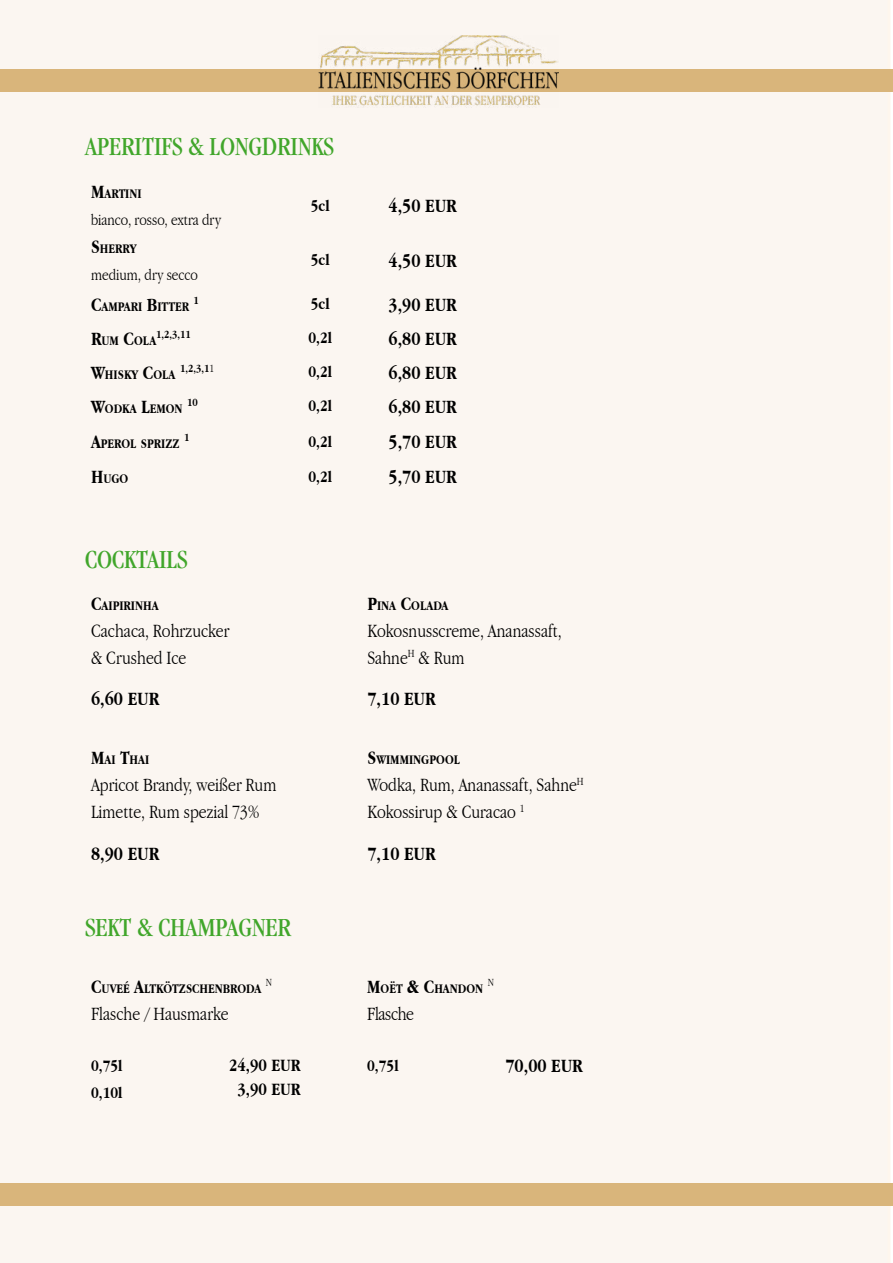
<style>
.page{position:relative;width:893px;height:1263px;background:#fff}
.page>*{position:absolute;margin:0;border:0;box-sizing:border-box;transform-origin:0 0}
.t1{font:condensed 27px "Garamond";color:#41a62b}
.t2{font:300 condensed 19.5px/27px "Garamond IT Cby BT";color:#000}
.t3{font:700 condensed 19.5px "Garamond IT Cby BT";color:#000}
.t4{font:300 condensed 19.5px "Garamond IT Cby BT";letter-spacing:-.02em;color:#000}
.t5{font:700 condensed 18px/24px "Garamond IT Cby BT";color:#000;text-align:center}
.t6{font:700 condensed 16.5px/27px "Garamond IT Cby BT";color:#000}
.t7{font:300 condensed 16.5px "Garamond IT Cby BT";color:#000}
.t8{font:700 condensed 13.65px "Garamond IT Cby BT";color:#000}
.t9{font:700 condensed 11.4px "Garamond IT Cby BT";color:#000}
.t10{font:700 condensed 11.4px "Garamond IT Cby BT";color:#000}
.t11{font:300 condensed 11.4px "Garamond IT Cby BT";color:#000}
.t12{font:300 condensed 11.4px "Garamond IT Cby BT";color:#000}
.s1{font-size:19.5px}
.s2{font-weight:300}
</style>
<div class="page">
<div style="left:0;top:0;width:890px;height:1263px;background:#fbf6f1"></div>
<div style="left:0;top:69px;width:893px;height:23px;background:#d9b57b"></div>
<img style="left:318px;top:36px;width:240px;height:71px">
<div style="left:0;top:1183px;width:893px;height:23px;background:#d9b57b"></div>
<h1 class="t1" style="left:85px;top:132px;width:250px">APERITIFS &amp; LONGDRINKS</h1>
<p class="t8" style="left:91px;top:186px;width:52px"><span class="s1">M</span>ARTINI</p>
<p class="t7" style="left:91px;top:210px;width:131px">bianco, rosso, extra dry</p>
<p class="t6" style="left:311px;top:192px;width:20px">5cl</p>
<p class="t3" style="left:389px;top:194px;width:70px">4,50 EUR</p>
<p class="t8" style="left:91px;top:241px;width:47px"><span class="s1">S</span>HERRY</p>
<p class="t7" style="left:91px;top:265px;width:108px">medium, dry secco</p>
<p class="t6" style="left:311px;top:247px;width:20px">5cl</p>
<p class="t3" style="left:389px;top:249px;width:70px">4,50 EUR</p>
<p class="t8" style="left:91px;top:299px;width:100px"><span class="s1">C</span>AMPARI <span class="s1">B</span>ITTER</p>
<p class="t10" style="left:194px;top:294px;width:7px">1</p>
<p class="t6" style="left:311px;top:291px;width:20px">5cl</p>
<p class="t3" style="left:389px;top:293px;width:70px">3,90 EUR</p>
<p class="t8" style="left:91px;top:333px;width:67px"><span class="s1">R</span>UM <span class="s1">C</span>OLA</p>
<p class="t9" style="left:156px;top:328px;width:36px">1,2,3,11</p>
<p class="t6" style="left:308px;top:325px;width:25px">0,2l</p>
<p class="t3" style="left:389px;top:327px;width:70px">6,80 EUR</p>
<p class="t8" style="left:91px;top:367px;width:86px"><span class="s1">W</span>HISKY <span class="s1">C</span>OLA</p>
<p class="t9" style="left:180px;top:362px;width:35px">1,2,3,1<span class="s2">1</span></p>
<p class="t6" style="left:308px;top:359px;width:25px">0,2l</p>
<p class="t3" style="left:389px;top:361px;width:70px">6,80 EUR</p>
<p class="t8" style="left:91px;top:401px;width:93px"><span class="s1">W</span>ODKA <span class="s1">L</span>EMON</p>
<p class="t9" style="left:187px;top:396px;width:12px">10</p>
<p class="t6" style="left:308px;top:393px;width:25px">0,2l</p>
<p class="t3" style="left:389px;top:395px;width:70px">6,80 EUR</p>
<p class="t8" style="left:91px;top:436px;width:90px"><span class="s1">A</span>PEROL SPRIZZ</p>
<p class="t10" style="left:184px;top:431px;width:7px">1</p>
<p class="t6" style="left:308px;top:428px;width:25px">0,2l</p>
<p class="t3" style="left:389px;top:431px;width:70px">5,70 EUR</p>
<p class="t8" style="left:91px;top:471px;width:39px"><span class="s1">H</span>UGO</p>
<p class="t6" style="left:308px;top:463px;width:25px">0,2l</p>
<p class="t3" style="left:389px;top:466px;width:70px">5,70 EUR</p>
<h1 class="t1" style="left:85px;top:544px;width:104px">COCKTAILS</h1>
<p class="t8" style="left:91px;top:597px;width:69px"><span class="s1">C</span>AIPIRINHA</p>
<p class="t2" style="left:91px;top:616px;width:140px">Cachaca, Rohrzucker &amp; Crushed Ice</p>
<p class="t8" style="left:367px;top:597px;width:82px"><span class="s1">P</span>INA <span class="s1">C</span>OLADA</p>
<p class="t2" style="left:367px;top:616px;width:196px">Kokosnusscreme, Ananassaft,<br>Sahne<sup>H</sup> &amp; Rum</p>
<p class="t3" style="left:91px;top:688px;width:70px">6,60 EUR</p>
<p class="t3" style="left:367px;top:688px;width:70px">7,10 EUR</p>
<p class="t8" style="left:91px;top:752px;width:60px"><span class="s1">M</span>AI <span class="s1">T</span>HAI</p>
<p class="t2" style="left:91px;top:771px;width:187px">Apricot Brandy, weißer Rum<br>Limette, Rum spezial 73%</p>
<p class="t8" style="left:367px;top:752px;width:94px"><span class="s1">S</span>WIMMINGPOOL</p>
<p class="t2" style="left:367px;top:771px;width:218px">Wodka, Rum, Ananassaft, Sahne<sup>H<br></sup>Kokossirup &amp; Curacao <sup>1</sup></p>
<p class="t3" style="left:91px;top:843px;width:70px">8,90 EUR</p>
<p class="t3" style="left:367px;top:843px;width:70px">7,10 EUR</p>
<h1 class="t1" style="left:85px;top:912px;width:207px">SEKT &amp; CHAMPAGNER</h1>
<p class="t8" style="left:91px;top:980px;width:172px"><span class="s1">C</span>UVEÉ <span class="s1">A</span>LTKÖTZSCHENBRODA</p>
<p class="t11" style="left:266px;top:976px;width:8px">N</p>
<p class="t2" style="left:91px;top:999px;width:139px">Flasche / Hausmarke</p>
<p class="t8" style="left:367px;top:980px;width:117px"><span class="s1">M</span>OËT <span class="s1">&amp; C</span>HANDON</p>
<p class="t12" style="left:488px;top:976px;width:7px">N</p>
<p class="t4" style="left:367px;top:1002px;width:48px">Flasche</p>
<p class="t6" style="left:91px;top:1052px;width:33px">0,75l<br>0,10l</p>
<p class="t5" style="left:229px;top:1053px;width:73px">24,90 EUR<br>3,90 EUR</p>
<p class="t6" style="left:367px;top:1052px;width:33px">0,75l</p>
<p class="t3" style="left:505px;top:1055px;width:79px">70,00 EUR</p>
</div>
